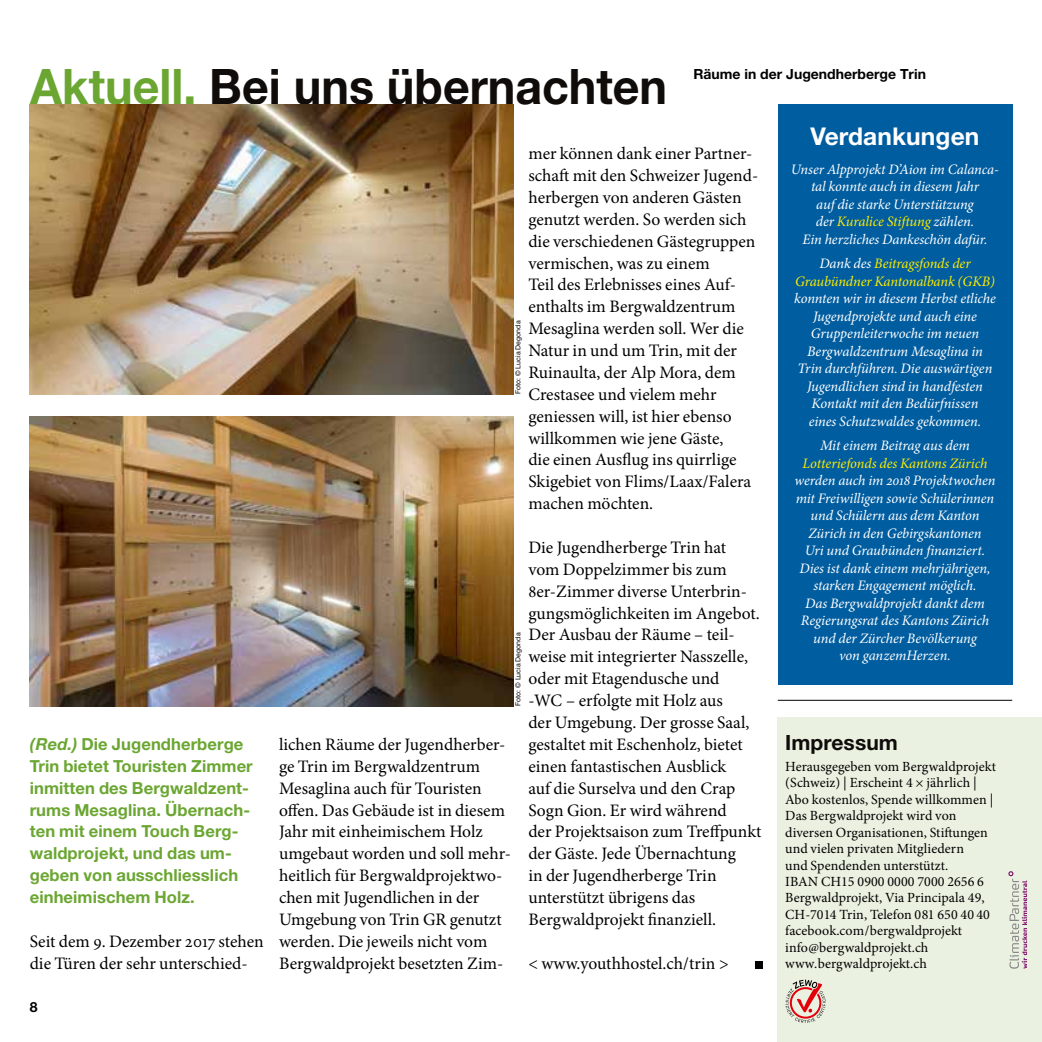
<style>
.page{position:relative;width:1042px;height:1042px;background:#fff}
.page>*{position:absolute;margin:0;border:0;box-sizing:border-box;transform-origin:0 0}
.t1{font:700 49px "Helvetica Neue LT Std";color:#100c09;scale:.95 1}
.t2{font:700 24.5px "Helvetica Neue LT Std";letter-spacing:.005em;color:#fff}
.t3{font:700 21px "Helvetica Neue LT Std";letter-spacing:.005em;color:#100c0a}
.t4{font:17.5px/21.9px "Minion Pro";color:#000}
.t5{font:700 16.62px/21.9px "Helvetica Neue LT Std";letter-spacing:.005em;color:#6ba632}
.t6{font:italic 14.35px/17.5px "Minion Pro";letter-spacing:-.01em;color:#fff;text-align:center}
.t7{font:italic 14.35px/17.5px "Minion Pro";letter-spacing:-.01em;color:#ffed00;text-align:center}
.t8{font:14px/16.4px "Minion Pro";letter-spacing:.005em;color:#000}
.t9{font:700 14px "Helvetica Neue LT Std";color:#000}
.t10{font:7px "Helvetica Neue LT Std";letter-spacing:.01em;color:#000}
.s1{color:#6ba632}
.s2{font-style:italic}
.s3{font-family:"Minion MM SC 367 585 11"}
.s4{color:#ffed00}
.s5{color:#fff}
.s6{font-family:"Minion MM It Ep 367 585 11";font-style:normal}
</style>
<div class="page">
<div style="left:778px;top:717px;width:264px;height:325px;background:#ebf1e1"></div>
<div style="left:778px;top:104px;width:234px;height:580px;background:#005da0"></div>
<svg style="left:785px;top:979px;width:41px;height:44px"></svg>
<div style="left:755px;top:961px;width:8px;height:7px;background:#000"></div>
<hr style="left:778px;top:700px;width:234px;height:1px;background:#000">
<svg style="left:1008px;top:871px;width:19px;height:97px"></svg>
<img style="left:30px;top:104px;width:483px;height:290px">
<img style="left:30px;top:416px;width:483px;height:290px">
<h1 class="t1" style="left:30px;top:56px;width:672px"><span class="s1">Aktuell.</span> Bei uns übernachten</h1>
<p class="t9" style="left:693px;top:65px;width:234px">Räume in der Jugendherberge Trin</p>
<p class="t5" style="left:30px;top:732px;width:224px"><span class="s2">(Red.)</span> Die Jugendherberge<br>Trin bietet Touristen Zimmer inmitten des Bergwaldzent&shy;rums Mesaglina. Übernach&shy;ten mit einem Touch Berg&shy;waldprojekt, und das um&shy;geben von ausschliesslich einheimischem Holz.</p>
<p class="t4" style="left:30px;top:930px;width:235px">Seit dem <span class="s3">9</span>. Dezember <span class="s3">2017</span> stehen die Türen der sehr unterschied-</p>
<p class="t9" style="left:30px;top:999px;width:9px">8</p>
<p class="t4" style="left:528px;top:143px;width:231px">mer können dank einer Partner&shy;schaft mit den Schweizer Jugend&shy;herbergen von anderen Gästen genutzt werden. So werden sich die verschiedenen Gästegruppen vermischen, was zu einem<br>Teil des Erlebnisses eines Auf&shy;enthalts im Bergwaldzentrum<br>Mesaglina werden soll. Wer die<br>Natur in und um Trin, mit der<br>Ruinaulta, der Alp Mora, dem<br>Crestasee und vielem mehr geniessen will, ist hier ebenso willkommen wie jene Gäste,<br>die einen Ausflug ins quirrlige<br>Skigebiet von Flims/Laax/Falera machen möchten.</p>
<p class="t4" style="left:528px;top:536px;width:234px">Die Jugendherberge Trin hat vom Doppelzimmer bis zum<br><span class="s3">8</span>er-Zimmer diverse Unterbrin&shy;gungsmöglichkeiten im Angebot.<br>Der Ausbau der Räume – teil&shy;weise mit integrierter Nasszelle, oder mit Etagendusche und<br>-WC – erfolgte mit Holz aus<br>der Umgebung. Der grosse Saal, gestaltet mit Eschenholz, bietet einen fantastischen Ausblick<br>auf die Surselva und den Crap<br>Sogn Gion. Er wird während<br>der Projektsaison zum Treffpunkt der Gäste. Jede Übernachtung<br>in der Jugendherberge Trin unterstützt übrigens das<br>Bergwaldprojekt finanziell.</p>
<p class="t4" style="left:528px;top:952px;width:202px">&lt; www.youthhostel.ch/trin &gt;</p>
<p class="t10" style="left:514px;top:394px;width:75px;rotate:-90deg">Foto: © Lucia Degonda</p>
<p class="t10" style="left:514px;top:706px;width:75px;rotate:-90deg">Foto: © Lucia Degonda</p>
<p class="t4" style="left:279px;top:733px;width:233px">lichen Räume der Jugendherber&shy;ge Trin im Bergwaldzentrum<br>Mesaglina auch für Touristen offen. Das Gebäude ist in diesem<br>Jahr mit einheimischem Holz umgebaut worden und soll mehr&shy;heitlich für Bergwaldprojektwo&shy;chen mit Jugendlichen in der<br>Umgebung von Trin GR genutzt werden. Die jeweils nicht vom<br>Bergwaldprojekt besetzten Zim-</p>
<h2 class="t2" style="left:810px;top:121px;width:170px">Verdankungen</h2>
<p class="t6" style="left:791px;top:160px;width:210px">Unser Alpprojekt D’Aion im Calanca&shy;tal konnte auch in diesem Jahr<br>auf die starke Unterstützung<br>der <span class="s4">Kuralice Stiftung</span> zählen.<br>Ein herzliches Dankeschön dafür.</p>
<p class="t7" style="left:795px;top:255px;width:201px"><span class="s5">Dank des</span> Beitragsfonds der<br>Graubündner Kantonalbank (GKB)</p>
<p class="t6" style="left:794px;top:290px;width:203px">konnten wir in diesem Herbst etliche<br>Jugendprojekte und auch eine<br>Gruppenleiterwoche im neuen<br>Bergwaldzentrum Mesaglina in<br>Trin durchführen. Die auswärtigen<br>Jugendlichen sind in handfesten<br>Kontakt mit den Bedürfnissen<br>eines Schutzwaldes gekommen.</p>
<p class="t6" style="left:820px;top:437px;width:151px">Mit einem Beitrag aus dem</p>
<p class="t6" style="left:794px;top:454px;width:202px"><span class="s4">Lotteriefonds des Kantons Zürich </span>werden auch im <span class="s6">2018</span> Projektwochen mit Freiwilligen sowie Schülerinnen und Schülern aus dem Kanton<br>Zürich in den Gebirgskantonen<br>Uri und Graubünden finanziert.<br>Dies ist dank einem mehrjährigen, starken Engagement möglich.<br>Das Bergwaldprojekt dankt dem<br>Regierungsrat des Kantons Zürich und der Zürcher Bevölkerung<br>von ganzemHerzen.</p>
<p class="t3" style="left:785px;top:729px;width:114px">Impressum</p>
<p class="t8" style="left:785px;top:758px;width:212px">Herausgegeben vom Bergwaldprojekt (Schweiz) | Erscheint 4 × jährlich |<br>Abo kostenlos, Spende willkommen |<br>Das Bergwaldprojekt wird von diversen Organisationen, Stiftungen und vielen privaten Mitgliedern<br>und Spendenden unterstützt.<br>IBAN CH15 0900 0000 7000 2656 6<br>Bergwaldprojekt, Via Principala 49,<br>CH-7014 Trin, Telefon 081 650 40 40 facebook.com/bergwaldprojekt info@bergwaldprojekt.ch www.bergwaldprojekt.ch</p>
</div>
